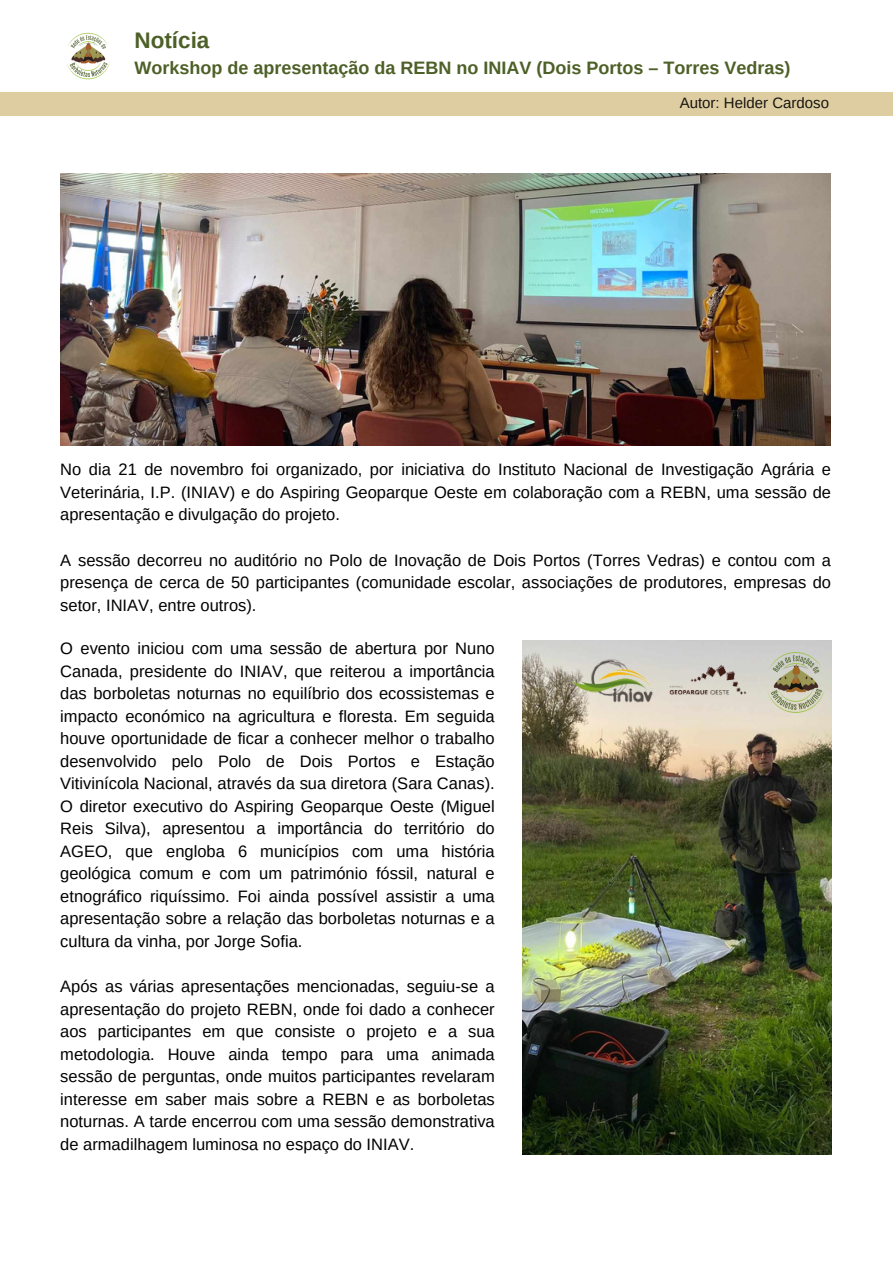
<style>
.page{position:relative;width:893px;height:1264px;background:#fff}
.page>*{position:absolute;margin:0;border:0;box-sizing:border-box;transform-origin:0 0}
.t1{font:700 22.5px "Arimo";color:#4d6027}
.t2{font:700 18px "Arimo";color:#4d6027}
.t3{font:16.5px/22.5px "Arimo";color:#000;text-align:justify}
.t4{font:15px "Arimo";color:#000}
</style>
<div class="page">
<div style="left:0;top:92px;width:892px;height:23px;background:#decda0"></div>
<img style="left:522px;top:640px;width:309px;height:514px">
<img style="left:60px;top:173px;width:770px;height:272px">
<img style="left:570px;top:654px;width:85px;height:54px">
<img style="left:665px;top:654px;width:85px;height:54px">
<img style="left:761px;top:647px;width:69px;height:70px">
<img style="left:67px;top:32px;width:43px;height:48px">
<p class="t1" style="left:134px;top:28px;width:76px">Notícia</p>
<p class="t2" style="left:134px;top:58px;width:657px">Workshop de apresentação da REBN no INIAV (Dois Portos – Torres Vedras)</p>
<p class="t4" style="left:679px;top:95px;width:151px">Autor: Helder Cardoso</p>
<p class="t3" style="left:60px;top:458px;width:772px">No dia 21 de novembro foi organizado, por iniciativa do Instituto Nacional de Investigação Agrária e Veterinária, I.P. (INIAV) e do Aspiring Geoparque Oeste em colaboração com a REBN, uma sessão de apresentação e divulgação do projeto.</p>
<p class="t3" style="left:60px;top:548px;width:772px">A sessão decorreu no auditório no Polo de Inovação de Dois Portos (Torres Vedras) e contou com a presença de cerca de 50 participantes (comunidade escolar, associações de produtores, empresas do setor, INIAV, entre outros).</p>
<p class="t3" style="left:60px;top:637px;width:436px">O evento iniciou com uma sessão de abertura por Nuno Canada, presidente do INIAV, que reiterou a importância das borboletas noturnas no equilíbrio dos ecossistemas e impacto económico na agricultura e floresta. Em seguida houve oportunidade de ficar a conhecer melhor o trabalho desenvolvido pelo Polo de Dois Portos e Estação Vitivinícola Nacional, através da sua diretora (Sara Canas).<br>O diretor executivo do Aspiring Geoparque Oeste (Miguel Reis Silva), apresentou a importância do território do AGEO, que engloba 6 municípios com uma história geológica comum e com um património fóssil, natural e etnográfico riquíssimo. Foi ainda possível assistir a uma apresentação sobre a relação das borboletas noturnas e a cultura da vinha, por Jorge Sofia.</p>
<p class="t3" style="left:60px;top:975px;width:436px">Após as várias apresentações mencionadas, seguiu-se a apresentação do projeto REBN, onde foi dado a conhecer aos participantes em que consiste o projeto e a sua metodologia. Houve ainda tempo para uma animada sessão de perguntas, onde muitos participantes revelaram interesse em saber mais sobre a REBN e as borboletas noturnas. A tarde encerrou com uma sessão demonstrativa de armadilhagem luminosa no espaço do INIAV.</p>
</div>
